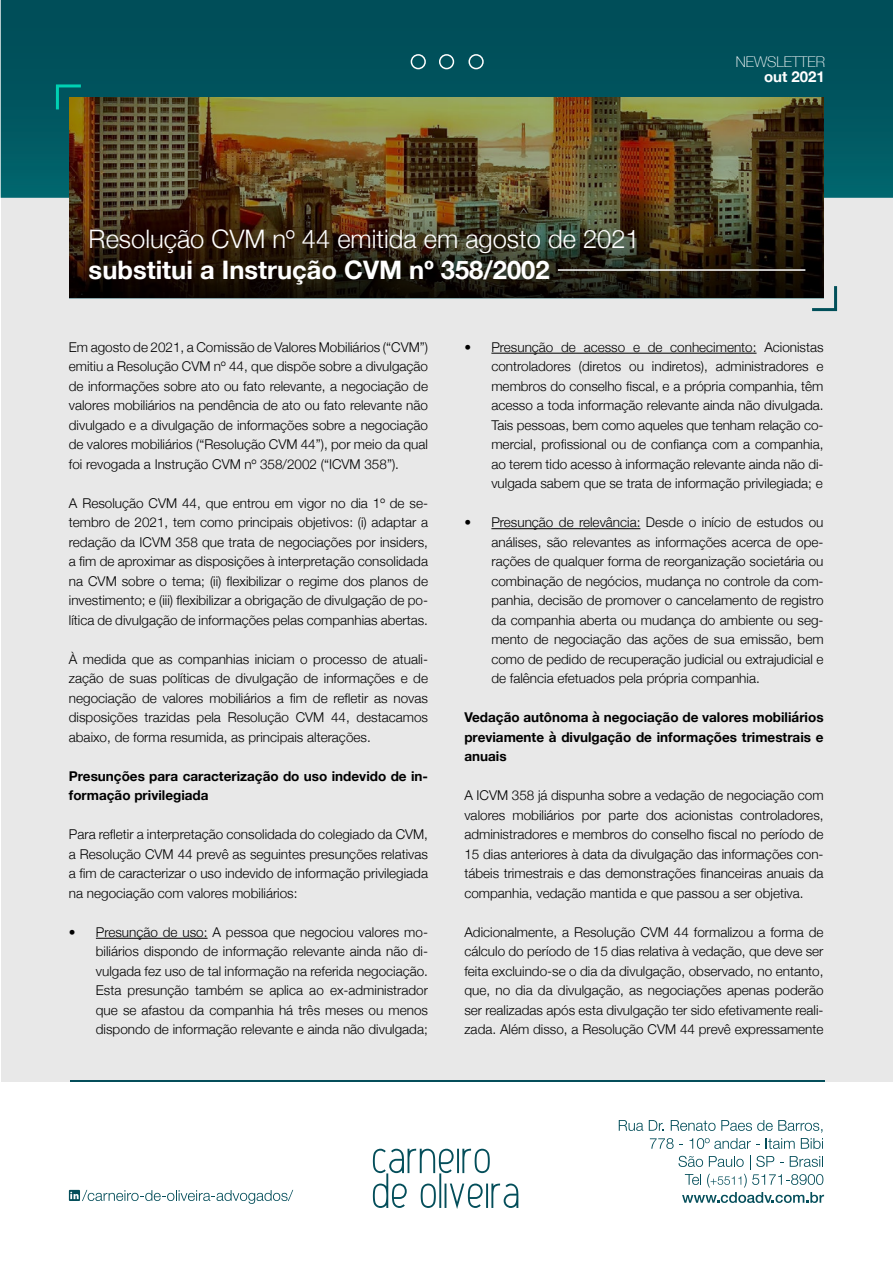
<style>
.page{position:relative;width:893px;height:1263px;background:#fff}
.page>*{position:absolute;margin:0;border:0;box-sizing:border-box;transform-origin:0 0}
.t1{font:300 25.5px "Helvetica Neue";color:#fff}
.t2{font:700 25.5px "Helvetica Neue";color:#fff}
.t3{font:700 15px "Helvetica Neue";color:#fff}
.t4{font:100 14.7px "Helvetica Neue";color:#fff}
.t5{font:300 13.5px/19.5px "Helvetica Neue";color:#000;text-align:justify}
.t6{font:700 13.5px/19.5px "Helvetica Neue";color:#000}
</style>
<div class="page">
<div style="left:1px;top:2px;width:892px;height:1080px;background:#e8e8e8"></div>
<div style="left:1px;top:0;width:892px;height:198px;background:linear-gradient(to bottom,#004a55,#01646b)"></div>
<svg style="left:410px;top:53px;width:74px;height:17px"></svg>
<hr style="left:70px;top:1080px;width:754px;height:2px;background:#044e5a">
<svg style="left:373px;top:1149px;width:145px;height:60px"></svg>
<svg style="left:619px;top:1120px;width:24px;height:11px"></svg>
<svg style="left:649px;top:1120px;width:174px;height:29px"></svg>
<svg style="left:678px;top:1155px;width:146px;height:48px"></svg>
<svg style="left:69px;top:1190px;width:224px;height:14px"></svg>
<svg style="left:56px;top:84px;width:25px;height:25px"></svg>
<svg style="left:812px;top:286px;width:25px;height:25px"></svg>
<img style="left:69px;top:98px;width:755px;height:89px">
<img style="left:69px;top:187px;width:755px;height:20px">
<svg style="left:69px;top:207px;width:755px;height:91px;background:#2a2011"></svg>
<hr style="left:558px;top:269px;width:247px;height:2px;background:#fff">
<hr style="left:96px;top:938px;width:112px;height:1px;background:#000">
<hr style="left:491px;top:353px;width:265px;height:1px;background:#000">
<hr style="left:491px;top:528px;width:149px;height:1px;background:#000">
<h1 class="t1" style="left:89px;top:218px;width:553px">Resolução CVM nº 44 emitida em agosto de 2021</h1>
<h1 class="t2" style="left:89px;top:249px;width:462px">substitui a Instrução CVM nº 358/2002</h1>
<p class="t4" style="left:736px;top:50px;width:91px">NEWSLETTER</p>
<p class="t3" style="left:764px;top:65px;width:62px">out 2021</p>
<p class="t5" style="left:69px;top:336px;width:361px">Em agosto de 2021, a Comissão de Valores Mobiliários (“CVM”) emitiu a Resolução CVM nº 44, que dispõe sobre a divulgação de informações sobre ato ou fato relevante, a negociação de valores mobiliários na pendência de ato ou fato relevante não divulgado e a divulgação de informações sobre a negociação de valores mobiliários (“Resolução CVM 44”), por meio da qual foi revogada a Instrução CVM nº 358/2002 (“ICVM 358”).</p>
<p class="t5" style="left:69px;top:492px;width:361px">A Resolução CVM 44, que entrou em vigor no dia 1º de se&shy;tembro de 2021, tem como principais objetivos: (i) adaptar a redação da ICVM 358 que trata de negociações por insiders, a fim de aproximar as disposições à interpretação consolidada na CVM sobre o tema; (ii) flexibilizar o regime dos planos de investimento; e (iii) flexibilizar a obrigação de divulgação de po&shy;lítica de divulgação de informações pelas companhias abertas.</p>
<p class="t5" style="left:69px;top:648px;width:361px">À medida que as companhias iniciam o processo de atuali&shy;zação de suas políticas de divulgação de informações e de negociação de valores mobiliários a fim de refletir as novas disposições trazidas pela Resolução CVM 44, destacamos abaixo, de forma resumida, as principais alterações.</p>
<p class="t6" style="left:69px;top:766px;width:361px">Presunções para caracterização do uso indevido de in&shy;formação privilegiada</p>
<p class="t5" style="left:69px;top:824px;width:361px">Para refletir a interpretação consolidada do colegiado da CVM, a Resolução CVM 44 prevê as seguintes presunções relativas a fim de caracterizar o uso indevido de informação privilegiada na negociação com valores mobiliários:</p>
<p class="t5" style="left:96px;top:921px;width:334px;text-indent:-27px">• Presunção de uso: A pessoa que negociou valores mo&shy;biliários dispondo de informação relevante ainda não di&shy;vulgada fez uso de tal informação na referida negociação.<br>Esta presunção também se aplica ao ex-administrador que se afastou da companhia há três meses ou menos dispondo de informação relevante e ainda não divulgada;</p>
<p class="t5" style="left:491px;top:336px;width:334px;text-indent:-27px">• Presunção de acesso e de conhecimento: Acionistas controladores (diretos ou indiretos), administradores e membros do conselho fiscal, e a própria companhia, têm acesso a toda informação relevante ainda não divulgada.<br>Tais pessoas, bem como aqueles que tenham relação co&shy;mercial, profissional ou de confiança com a companhia, ao terem tido acesso à informação relevante ainda não di&shy;vulgada sabem que se trata de informação privilegiada; e</p>
<p class="t5" style="left:491px;top:512px;width:334px;text-indent:-27px">• Presunção de relevância: Desde o início de estudos ou análises, são relevantes as informações acerca de ope&shy;rações de qualquer forma de reorganização societária ou combinação de negócios, mudança no controle da com&shy;panhia, decisão de promover o cancelamento de registro da companhia aberta ou mudança do ambiente ou seg&shy;mento de negociação das ações de sua emissão, bem como de pedido de recuperação judicial ou extrajudicial e de falência efetuados pela própria companhia.</p>
<p class="t6" style="left:464px;top:708px;width:361px;text-align:justify">Vedação autônoma à negociação de valores mobiliários previamente à divulgação de informações trimestrais e anuais</p>
<p class="t5" style="left:464px;top:785px;width:361px">A ICVM 358 já dispunha sobre a vedação de negociação com valores mobiliários por parte dos acionistas controladores, administradores e membros do conselho fiscal no período de 15 dias anteriores à data da divulgação das informações con&shy;tábeis trimestrais e das demonstrações financeiras anuais da companhia, vedação mantida e que passou a ser objetiva.</p>
<p class="t5" style="left:464px;top:921px;width:361px">Adicionalmente, a Resolução CVM 44 formalizou a forma de cálculo do período de 15 dias relativa à vedação, que deve ser feita excluindo-se o dia da divulgação, observado, no entanto, que, no dia da divulgação, as negociações apenas poderão ser realizadas após esta divulgação ter sido efetivamente reali&shy;zada. Além disso, a Resolução CVM 44 prevê expressamente</p>
</div>
